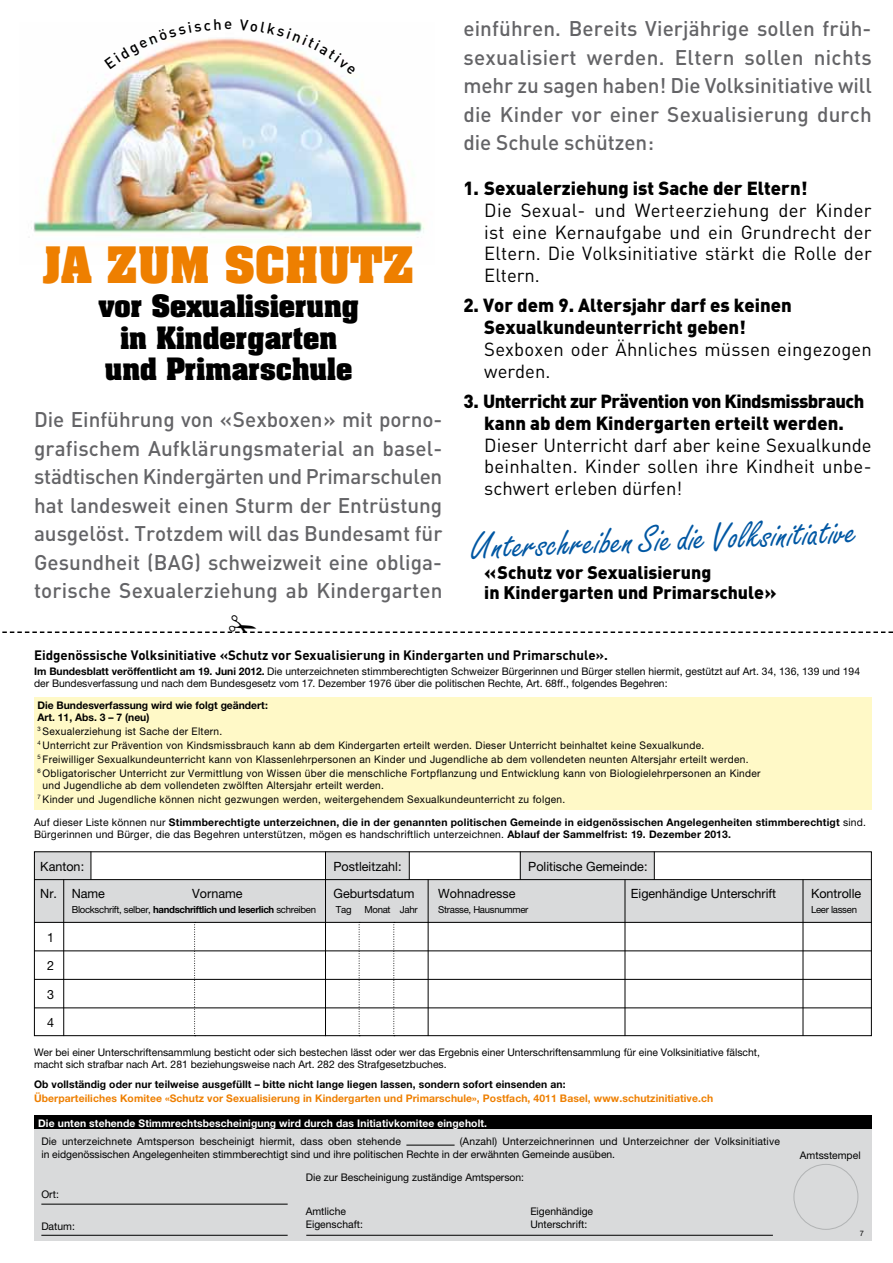
<style>
.page{position:relative;width:893px;height:1263px;background:#fff}
.page>*{position:absolute;margin:0;border:0;box-sizing:border-box;transform-origin:0 0}
.t1{font:700 42.75px "Aachen LT";color:#ee7f00}
.t2{font:39.3px "Freestyle Script LT";color:#0057a3}
.t3{font:700 26.25px/31.5px "Aachen LT";color:#000;text-align:center}
.t4{font:500 21px/28.5px "DIN";letter-spacing:.01em;color:#646467;text-align:justify}
.t5{font:18.75px/21.8px "DIN";letter-spacing:.01em;color:#000;text-align:justify}
.t6{font:900 18.75px/21.8px "DIN";color:#000}
.t7{font:900 18.75px/21.8px "DIN";letter-spacing:-.03em;color:#000;text-align:center}
.t8{font:900 18px/20.2px "DIN";color:#000}
.t9{font:500 15px "DIN";color:#000}
.t10{font:700 13.5px "DIN";color:#000}
.t11{font:12.75px "Helvetica Neue LT";color:#000}
.t12{font:10.5px/14px "Helvetica Neue LT";letter-spacing:.015em;color:#000}
.t13{font:700 10.5px/12px "Helvetica Neue LT";letter-spacing:.01em;color:#000}
.t14{font:700 10.5px "Helvetica Neue LT";letter-spacing:.01em;color:#ee7f00}
.t15{font:700 10.5px "Helvetica Neue LT";letter-spacing:.01em;color:#fff}
.t16{font:9.75px "Helvetica Neue LT";letter-spacing:-.03em;color:#000}
.t17{font:7.5px "Helvetica Neue LT";color:#000}
.s1{font-weight:700}
.s2{font-weight:400}
</style>
<div class="page">
<div style="left:34px;top:697px;width:838px;height:112px;background:#fff9c7"></div>
<div style="left:34px;top:1128px;width:838px;height:113px;background:#d9dadb"></div>
<hr style="left:406px;top:1145px;width:49px;height:1px;background:#000">
<div style="left:34px;top:1116px;width:838px;height:13px;background:#000"></div>
<hr style="left:306px;top:1235px;width:467px;height:1px;background:#000">
<hr style="left:41px;top:1204px;width:247px;height:1px;background:#000">
<hr style="left:41px;top:1235px;width:247px;height:1px;background:#000">
<div style="left:794px;top:1164px;width:64px;height:66px;border:1px solid #b1b3b4;border-radius:50%"></div>
<div style="left:326px;top:851px;width:83px;height:28px;background:#d9dadb"></div>
<div style="left:520px;top:851px;width:134px;height:29px;background:#d9dadb"></div>
<svg style="left:409px;top:853px;width:1px;height:26px"></svg>
<svg style="left:520px;top:853px;width:1px;height:26px"></svg>
<svg style="left:654px;top:853px;width:1px;height:26px"></svg>
<div style="left:34px;top:851px;width:57px;height:29px;background:#d9dadb"></div>
<div style="left:34px;top:880px;width:838px;height:42px;background:#d9dadb"></div>
<hr style="left:34px;top:879px;width:838px;height:1px;background:#000">
<hr style="left:34px;top:922px;width:838px;height:1px;background:#000">
<hr style="left:34px;top:950px;width:838px;height:1px;background:#000">
<hr style="left:34px;top:979px;width:838px;height:1px;background:#000">
<hr style="left:34px;top:1007px;width:838px;height:1px;background:#000">
<hr style="left:63px;top:879px;width:1px;height:157px;background:#000">
<svg style="left:194px;top:924px;width:2px;height:110px"></svg>
<svg style="left:359px;top:924px;width:1px;height:110px"></svg>
<svg style="left:393px;top:922px;width:2px;height:112px"></svg>
<svg style="left:91px;top:853px;width:1px;height:26px"></svg>
<hr style="left:325px;top:851px;width:1px;height:185px;background:#000">
<hr style="left:428px;top:879px;width:1px;height:157px;background:#000">
<hr style="left:625px;top:880px;width:1px;height:156px;background:#000">
<hr style="left:803px;top:879px;width:1px;height:157px;background:#000">
<img style="left:33px;top:38px;width:392px;height:195px">
<div style="left:34px;top:851px;width:838px;height:185px;border:1px solid #000"></div>
<svg style="left:2px;top:631px;width:891px;height:2px"></svg>
<svg style="left:104px;top:38px;width:117px;height:31px"></svg>
<svg style="left:240px;top:38px;width:116px;height:37px"></svg>
<h3 class="t9" style="left:224px;top:14px;width:10px">e</h3>
<h1 class="t1" style="left:43px;top:234px;width:373px">JA ZUM SCHUTZ</h1>
<h3 class="t3" style="left:98px;top:290px;width:262px">vor Sexualisierung in Kindergarten und Primarschule</h3>
<p class="t4" style="left:34px;top:405px;width:410px">Die Einführung von «Sexboxen» mit porno&shy;grafischem Aufklärungsmaterial an basel&shy;städtischen Kindergärten und Primarschulen hat landesweit einen Sturm der Entrüstung ausgelöst. Trotzdem will das Bundesamt für Gesundheit (BAG) schweizweit eine obliga&shy;torische Sexualerziehung ab Kindergarten</p>
<h3 class="t4" style="left:463px;top:14px;width:410px">einführen. Bereits Vierjährige sollen früh&shy;sexualisiert werden. Eltern sollen nichts mehr zu sagen haben! Die Volksinitiative will die Kinder vor einer Sexualisierung durch die Schule schützen:</h3>
<h3 class="t6" style="left:463px;top:177px;width:346px">1. Sexualerziehung ist Sache der Eltern!</h3>
<h3 class="t5" style="left:484px;top:199px;width:389px">Die Sexual- und Werteerziehung der Kinder ist eine Kernaufgabe und ein Grundrecht der Eltern. Die Volksinitiative stärkt die Rolle der Eltern.</h3>
<h3 class="t6" style="left:484px;top:294px;width:309px;text-indent:-21px">2. Vor dem 9. Altersjahr darf es keinen<br>Sexualkundeunterricht geben!</h3>
<h3 class="t5" style="left:484px;top:338px;width:389px">Sexboxen oder Ähnliches müssen eingezogen werden.</h3>
<h3 class="t7" style="left:463px;top:389px;width:402px">3. Unterricht zur Prävention von Kindsmissbrauch kann ab dem Kindergarten erteilt werden.</h3>
<h3 class="t5" style="left:484px;top:433px;width:389px">Dieser Unterricht darf aber keine Sexualkunde beinhalten. Kinder sollen ihre Kindheit unbe&shy;schwert erleben dürfen!</h3>
<h2 class="t2" style="left:469px;top:522px;width:387px;rotate:-2deg">Unterschreiben Sie die Volksinitiative</h2>
<h3 class="t8" style="left:484px;top:561px;width:294px">«Schutz vor Sexualisierung<br>in Kindergarten und Primarschule»</h3>
<p class="t10" style="left:34px;top:646px;width:575px">Eidgenössische Volksinitiative «Schutz vor Sexualisierung in Kindergarten und Primarschule».</p>
<p class="t12" style="left:34px;top:665px;width:827px;line-height:12px"><span class="s1">Im Bundesblatt veröffentlicht am 19. Juni 2012.</span> Die unterzeichneten stimmberechtigten Schweizer Bürgerinnen und Bürger stellen hiermit, gestützt auf Art. 34, 136, 139 und 194 der Bundesverfassung und nach dem Bundesgesetz vom 17. Dezember 1976 über die politischen Rechte, Art. 68ff., folgendes Begehren:</p>
<p class="t13" style="left:37px;top:699px;width:232px">Die Bundesverfassung wird wie folgt geändert:<br>Art. 11, Abs. 3 – 7 (neu)</p>
<p class="t12" style="left:37px;top:724px;width:725px"><sup>3</sup> Sexualerziehung ist Sache der Eltern.<br><sup>4</sup> Unterricht zur Prävention von Kindsmissbrauch kann ab dem Kindergarten erteilt werden. Dieser Unterricht beinhaltet keine Sexualkunde.<br><sup>5</sup> Freiwilliger Sexualkundeunterricht kann von Klassenlehrpersonen an Kinder und Jugendliche ab dem vollendeten neunten Altersjahr erteilt werden.<br><sup>6</sup> Obligatorischer Unterricht zur Vermittlung von Wissen über die menschliche Fortpflanzung und Entwicklung kann von Biologielehrpersonen an Kinder</p>
<p class="t12" style="left:37px;top:778px;width:529px;text-indent:5px">und Jugendliche ab dem vollendeten zwölften Altersjahr erteilt werden.<br><sup>7</sup> Kinder und Jugendliche können nicht gezwungen werden, weitergehendem Sexualkundeunterricht zu folgen.</p>
<p class="t13" style="left:34px;top:816px;width:833px"><span class="s2">Auf dieser Liste können nur</span> Stimmberechtigte unterzeichnen, die in der genannten politischen Gemeinde in eidgenössischen Angelegenheiten stimmberechtigt <span class="s2">sind.<br>Bürgerinnen und Bürger, die das Begehren unterstützen, mögen es handschriftlich unterzeichnen.</span> Ablauf der Sammelfrist: 19. Dezember 2013.</p>
<p class="t11" style="left:40px;top:858px;width:45px">Kanton:</p>
<p class="t11" style="left:333px;top:858px;width:70px">Postleitzahl:</p>
<p class="t11" style="left:528px;top:858px;width:121px">Politische Gemeinde:</p>
<p class="t11" style="left:40px;top:886px;width:66px">Nr. Name</p>
<p class="t11" style="left:192px;top:886px;width:52px">Vorname</p>
<p class="t11" style="left:333px;top:886px;width:82px">Geburtsdatum</p>
<p class="t11" style="left:438px;top:886px;width:79px">Wohnadresse</p>
<p class="t11" style="left:631px;top:886px;width:147px">Eigenhändige Unterschrift</p>
<p class="t11" style="left:811px;top:886px;width:52px">Kontrolle</p>
<p class="t16" style="left:72px;top:904px;width:246px">Blockschrift, selber, <span class="s1">handschriftlich und leserlich</span> schreiben</p>
<p class="t16" style="left:336px;top:904px;width:17px">Tag</p>
<p class="t16" style="left:364px;top:904px;width:55px">Monat Jahr</p>
<p class="t16" style="left:438px;top:904px;width:92px">Strasse, Hausnummer</p>
<p class="t16" style="left:811px;top:904px;width:48px">Leer lassen</p>
<p class="t11" style="left:47px;top:930px;width:8px">1</p>
<p class="t11" style="left:47px;top:958px;width:8px">2</p>
<p class="t11" style="left:47px;top:987px;width:8px">3</p>
<p class="t11" style="left:47px;top:1015px;width:8px">4</p>
<p class="t12" style="left:34px;top:1046px;width:727px;line-height:12px">Wer bei einer Unterschriftensammlung besticht oder sich bestechen lässt oder wer das Ergebnis einer Unterschriftensammlung für eine Volksinitiative fälscht, macht sich strafbar nach Art. 281 beziehungsweise nach Art. 282 des Strafgesetzbuches.</p>
<p class="t13" style="left:34px;top:1078px;width:533px">Ob vollständig oder nur teilweise ausgefüllt – bitte nicht lange liegen lassen, sondern sofort einsenden an:</p>
<p class="t14" style="left:34px;top:1091px;width:681px">Überparteiliches Komitee «Schutz vor Sexualisierung in Kindergarten und Primarschule», Postfach, 4011 Basel, www.schutzinitiative.ch</p>
<p class="t15" style="left:38px;top:1116px;width:450px">Die unten stehende Stimmrechtsbescheinigung wird durch das Initiativkomitee eingeholt.</p>
<p class="t12" style="left:41px;top:1134px;width:740px;line-height:12.9px;text-indent:418px">(Anzahl) Unterzeichnerinnen und Unterzeichner der Volksinitiative in eidgenössischen Angelegenheiten stimmberechtigt sind und ihre politischen Rechte in der erwähnten Gemeinde ausüben.</p>
<p class="t12" style="left:306px;top:1170px;width:220px">Die zur Bescheinigung zuständige Amtsperson:</p>
<p class="t12" style="left:306px;top:1204px;width:42px">Amtliche</p>
<p class="t12" style="left:530px;top:1204px;width:64px">Eigenhändige</p>
<p class="t12" style="left:306px;top:1217px;width:59px">Eigenschaft:</p>
<p class="t12" style="left:530px;top:1217px;width:59px">Unterschrift:</p>
<p class="t12" style="left:41px;top:1134px;width:361px">Die unterzeichnete Amtsperson bescheinigt hiermit, dass oben stehende</p>
<p class="t12" style="left:41px;top:1187px;width:19px">Ort:</p>
<p class="t12" style="left:41px;top:1218px;width:35px">Datum:</p>
<p class="t12" style="left:800px;top:1148px;width:62px">Amtsstempel</p>
<p class="t17" style="left:860px;top:1228px;width:6px">7</p>
</div>
